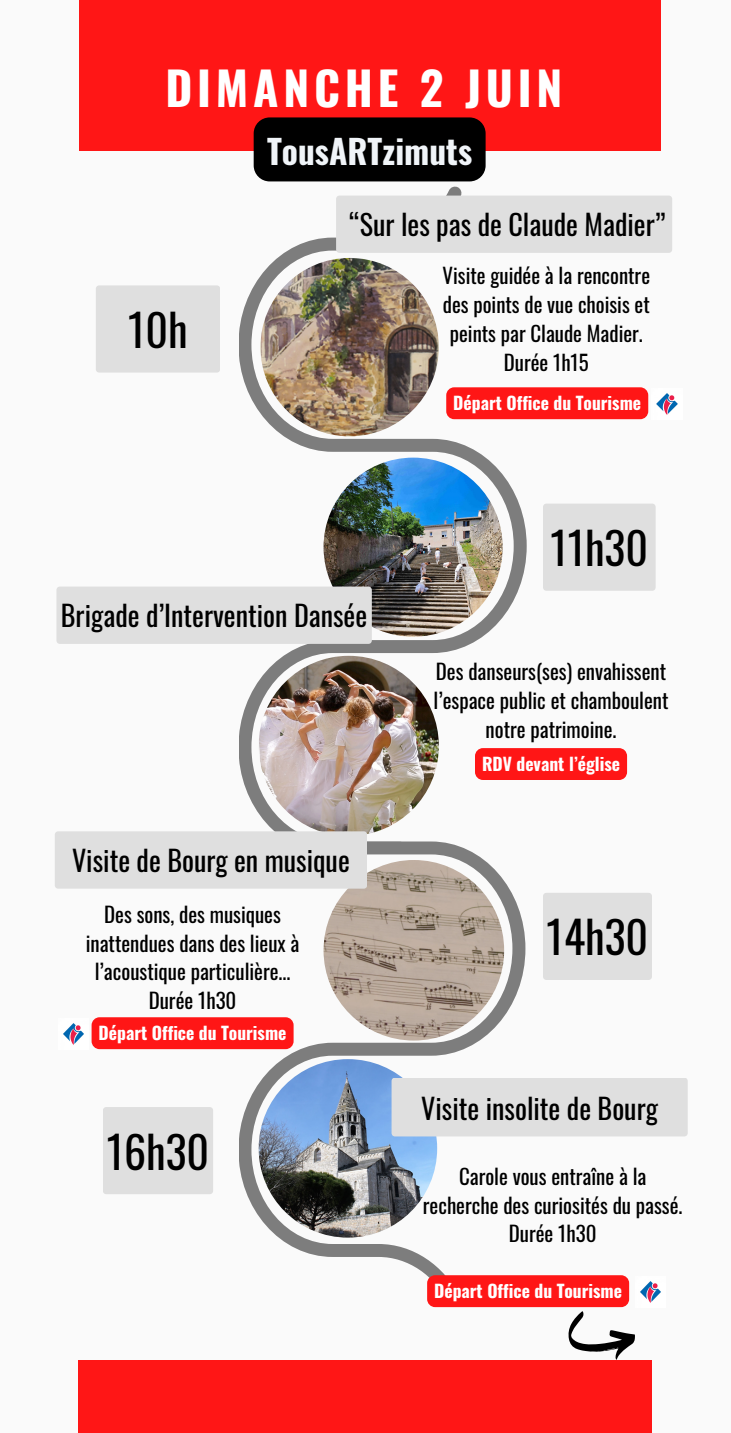
<style>
.page{position:relative;width:731px;height:1433px;background:#fafafa}
.page>*{position:absolute;margin:0;border:0;box-sizing:border-box;transform-origin:0 0}
.t1{font:700 46.12px "Oswald";letter-spacing:.105em;color:#fff}
.t2{font:43.88px "Oswald";color:#000}
.t3{font:700 33.3px "Oswald";color:#f0f4f8}
.t4{font:28.12px "Oswald";color:#000}
.t5{font:20.93px/28.8px "Oswald";color:#000;text-align:center}
.t6{font:700 17.55px "Oswald";color:#fff}
</style>
<div class="page">
<svg style="left:239px;top:187px;width:287px;height:1116px"></svg>
<img style="left:260px;top:258px;width:179px;height:178px;border-radius:50%">
<img style="left:323px;top:458px;width:179px;height:179px;border-radius:50%">
<img style="left:259px;top:656px;width:180px;height:180px;border-radius:50%">
<img style="left:323px;top:860px;width:181px;height:180px;border-radius:50%">
<img style="left:259px;top:1059px;width:178px;height:178px;border-radius:50%">
<div style="left:336px;top:196px;width:336px;height:57px;background:#dfdfdf"></div>
<div style="left:79px;top:0;width:581px;height:150px;background:#ff1616"></div>
<div style="left:96px;top:285px;width:124px;height:87px;background:#dfdfdf"></div>
<div style="left:56px;top:586px;width:316px;height:58px;background:#dfdfdf"></div>
<div style="left:543px;top:504px;width:112px;height:87px;background:#dfdfdf"></div>
<div style="left:55px;top:831px;width:312px;height:57px;background:#dfdfdf"></div>
<div style="left:543px;top:893px;width:109px;height:87px;background:#dfdfdf"></div>
<div style="left:391px;top:1077px;width:296px;height:59px;background:#dfdfdf"></div>
<div style="left:103px;top:1107px;width:110px;height:87px;background:#dfdfdf"></div>
<div style="left:79px;top:1360px;width:573px;height:73px;background:#ff1616"></div>
<div style="left:427px;top:1275px;width:202px;height:32px;background:#ff1616;border-radius:8px"></div>
<div style="left:92px;top:1017px;width:201px;height:32px;background:#ff1616;border-radius:8px"></div>
<div style="left:446px;top:387px;width:202px;height:32px;background:#ff1616;border-radius:8px"></div>
<img style="left:640px;top:1281px;width:21px;height:22px">
<img style="left:63px;top:1023px;width:21px;height:22px">
<img style="left:656px;top:393px;width:22px;height:22px">
<svg style="left:568px;top:1311px;width:67px;height:49px"></svg>
<div style="left:254px;top:117px;width:231px;height:64px;background:#000;border-radius:16px"></div>
<div style="left:475px;top:748px;width:152px;height:32px;background:#ff1616"></div>
<p class="t1" style="left:165px;top:52px;width:398px">DIMANCHE 2 JUIN</p>
<p class="t3" style="left:267px;top:125px;width:207px">TousARTzimuts</p>
<p class="t2" style="left:128px;top:295px;width:61px">10h</p>
<p class="t4" style="left:349px;top:202px;width:318px">“Sur les pas de Claude Madier”</p>
<p class="t5" style="left:442px;top:261px;width:209px">Visite guidée à la rencontre des points de vue choisis et peints par Claude Madier.<br>Durée 1h15</p>
<p class="t6" style="left:453px;top:389px;width:189px">Départ Office du Tourisme</p>
<h5 class="t2" style="left:550px;top:514px;width:99px">11h30</h5>
<h4 class="t4" style="left:61px;top:593px;width:308px">Brigade d’Intervention Dansée</h4>
<h2 class="t4" style="left:72px;top:838px;width:279px">Visite de Bourg en musique</h2>
<h2 class="t5" style="left:86px;top:899px;width:215px">Des sons, des musiques inattendues dans des lieux à l’acoustique particulière...<br>Durée 1h30</h2>
<h5 class="t6" style="left:99px;top:1019px;width:189px">Départ Office du Tourisme</h5>
<h2 class="t2" style="left:107px;top:1117px;width:104px">16h30</h2>
<h4 class="t5" style="left:433px;top:656px;width:236px">Des danseurs(ses) envahissent l’espace public et chamboulent notre patrimoine.</h4>
<p class="t6" style="left:482px;top:750px;width:139px">RDV devant l’église</p>
<p class="t2" style="left:546px;top:903px;width:103px">14h30</p>
<p class="t4" style="left:421px;top:1086px;width:238px">Visite insolite de Bourg</p>
<h5 class="t5" style="left:423px;top:1161px;width:261px">Carole vous entraîne à la recherche des curiosités du passé.<br>Durée 1h30</h5>
<h4 class="t6" style="left:434px;top:1277px;width:189px">Départ Office du Tourisme</h4>
</div>
